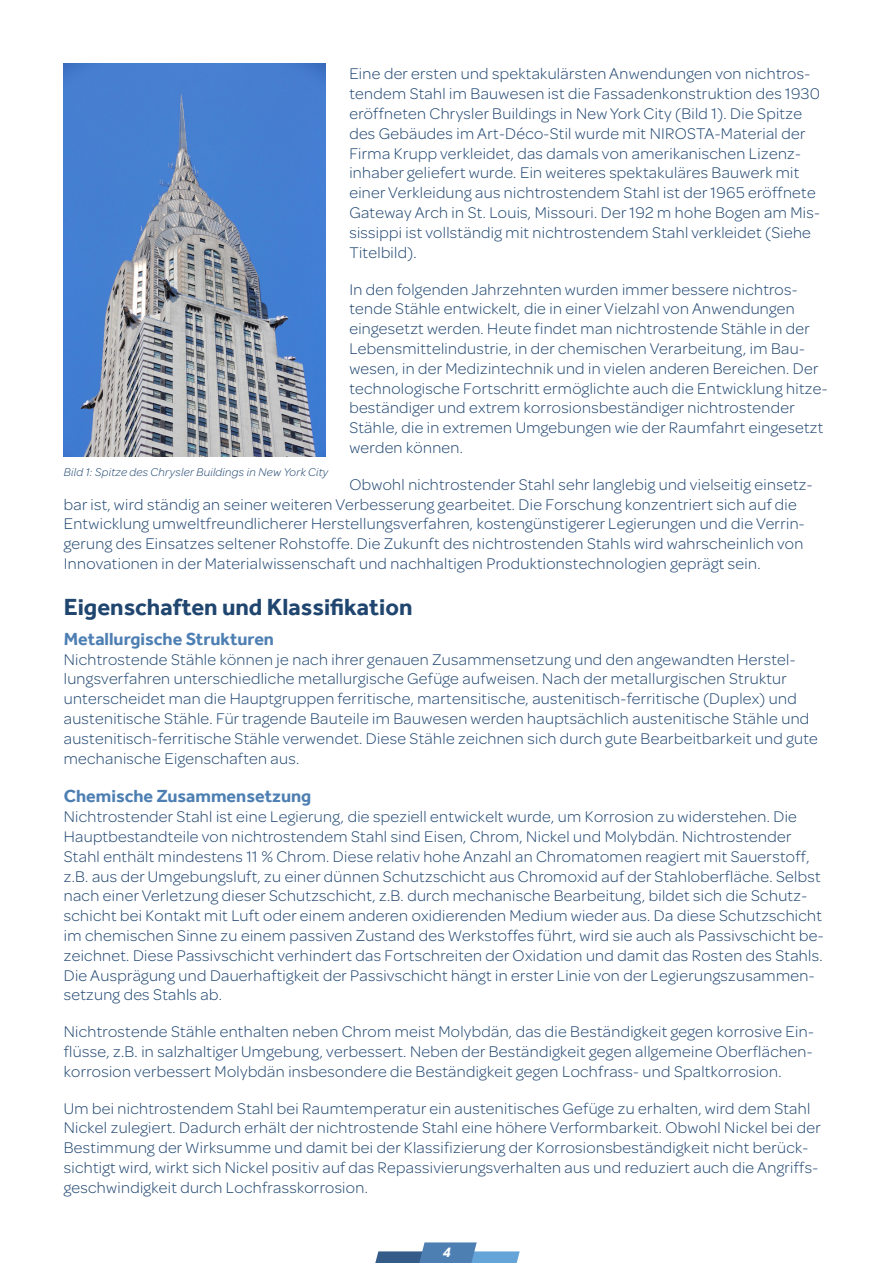
<style>
.page{position:relative;width:893px;height:1263px;background:#fff}
.page>*{position:absolute;margin:0;border:0;box-sizing:border-box;transform-origin:0 0}
.t1{font:700 24px "Effra";color:#204670}
.t2{font:700 18px "Effra";color:#4e7fb3}
.t3{font:300 16.5px/19.8px "Omnes";letter-spacing:.02em;color:#204670}
.t4{font:italic 700 15px "Effra";color:#fff}
.t5{font:italic 300 12px "Omnes";letter-spacing:.02em;color:#204670}
</style>
<div class="page">
<svg style="left:375px;top:1242px;width:145px;height:21px"></svg>
<img style="left:64px;top:64px;width:262px;height:393px">
<p class="t3" style="left:349px;top:63px;width:472px">Eine der ersten und spektakulärsten Anwendungen von nichtros&shy;tendem Stahl im Bauwesen ist die Fassadenkonstruktion des 1930 eröffneten Chrysler Buildings in New York City (Bild 1). Die Spitze des Gebäudes im Art-Déco-Stil wurde mit NIROSTA-Material der Firma Krupp verkleidet, das damals von amerikanischen Lizenz&shy;inhaber geliefert wurde. Ein weiteres spektakuläres Bauwerk mit einer Verkleidung aus nichtrostendem Stahl ist der 1965 eröffnete Gateway Arch in St. Louis, Missouri. Der 192 m hohe Bogen am Mis&shy;sissippi ist vollständig mit nichtrostendem Stahl verkleidet (Siehe Titelbild).</p>
<p class="t3" style="left:349px;top:278px;width:480px">In den folgenden Jahrzehnten wurden immer bessere nichtros&shy;tende Stähle entwickelt, die in einer Vielzahl von Anwendungen eingesetzt werden. Heute findet man nichtrostende Stähle in der Lebensmittelindustrie, in der chemischen Verarbeitung, im Bau&shy;wesen, in der Medizintechnik und in vielen anderen Bereichen. Der technologische Fortschritt ermöglichte auch die Entwicklung hitze&shy;beständiger und extrem korrosionsbeständiger nichtrostender Stähle, die in extremen Umgebungen wie der Raumfahrt eingesetzt werden können.</p>
<p class="t3" style="left:64px;top:473px;width:750px;text-indent:286px">Obwohl nichtrostender Stahl sehr langlebig und vielseitig einsetz&shy;bar ist, wird ständig an seiner weiteren Verbesserung gearbeitet. Die Forschung konzentriert sich auf die Entwicklung umweltfreundlicherer Herstellungsverfahren, kostengünstigerer Legierungen und die Verrin&shy;gerung des Einsatzes seltener Rohstoffe. Die Zukunft des nichtrostenden Stahls wird wahrscheinlich von Innovationen in der Materialwissenschaft und nachhaltigen Produktionstechnologien geprägt sein.</p>
<h1 class="t1" style="left:64px;top:592px;width:350px">Eigenschaften und Klassifikation</h1>
<p class="t2" style="left:64px;top:628px;width:212px">Metallurgische Strukturen</p>
<p class="t3" style="left:64px;top:648px;width:756px">Nichtrostende Stähle können je nach ihrer genauen Zusammensetzung und den angewandten Herstel&shy;lungsverfahren unterschiedliche metallurgische Gefüge aufweisen. Nach der metallurgischen Struktur unterscheidet man die Hauptgruppen ferritische, martensitische, austenitisch-ferritische (Duplex) und austenitische Stähle. Für tragende Bauteile im Bauwesen werden hauptsächlich austenitische Stähle und austenitisch-ferritische Stähle verwendet. Diese Stähle zeichnen sich durch gute Bearbeitbarkeit und gute mechanische Eigenschaften aus.</p>
<p class="t2" style="left:64px;top:785px;width:249px">Chemische Zusammensetzung</p>
<p class="t3" style="left:64px;top:806px;width:761px">Nichtrostender Stahl ist eine Legierung, die speziell entwickelt wurde, um Korrosion zu widerstehen. Die Hauptbestandteile von nichtrostendem Stahl sind Eisen, Chrom, Nickel und Molybdän. Nichtrostender Stahl enthält mindestens 11 % Chrom. Diese relativ hohe Anzahl an Chromatomen reagiert mit Sauerstoff, z.B. aus der Umgebungsluft, zu einer dünnen Schutzschicht aus Chromoxid auf der Stahloberfläche. Selbst nach einer Verletzung dieser Schutzschicht, z.B. durch mechanische Bearbeitung, bildet sich die Schutz&shy;schicht bei Kontakt mit Luft oder einem anderen oxidierenden Medium wieder aus. Da diese Schutzschicht im chemischen Sinne zu einem passiven Zustand des Werkstoffes führt, wird sie auch als Passivschicht be&shy;zeichnet. Diese Passivschicht verhindert das Fortschreiten der Oxidation und damit das Rosten des Stahls.<br>Die Ausprägung und Dauerhaftigkeit der Passivschicht hängt in erster Linie von der Legierungszusammen&shy;setzung des Stahls ab.</p>
<p class="t3" style="left:64px;top:1021px;width:751px;text-align:justify">Nichtrostende Stähle enthalten neben Chrom meist Molybdän, das die Beständigkeit gegen korrosive Ein&shy;flüsse, z.B. in salzhaltiger Umgebung, verbessert. Neben der Beständigkeit gegen allgemeine Oberflächen&shy;korrosion verbessert Molybdän insbesondere die Beständigkeit gegen Lochfrass- und Spaltkorrosion.</p>
<p class="t3" style="left:64px;top:1097px;width:758px">Um bei nichtrostendem Stahl bei Raumtemperatur ein austenitisches Gefüge zu erhalten, wird dem Stahl Nickel zulegiert. Dadurch erhält der nichtrostende Stahl eine höhere Verformbarkeit. Obwohl Nickel bei der Bestimmung der Wirksumme und damit bei der Klassifizierung der Korrosionsbeständigkeit nicht berück&shy;sichtigt wird, wirkt sich Nickel positiv auf das Repassivierungsverhalten aus und reduziert auch die Angriffs&shy;geschwindigkeit durch Lochfrasskorrosion.</p>
<p class="t5" style="left:64px;top:465px;width:266px">Bild 1: Spitze des Chrysler Buildings in New York City</p>
<p class="t4" style="left:442px;top:1243px;width:10px">4</p>
</div>
